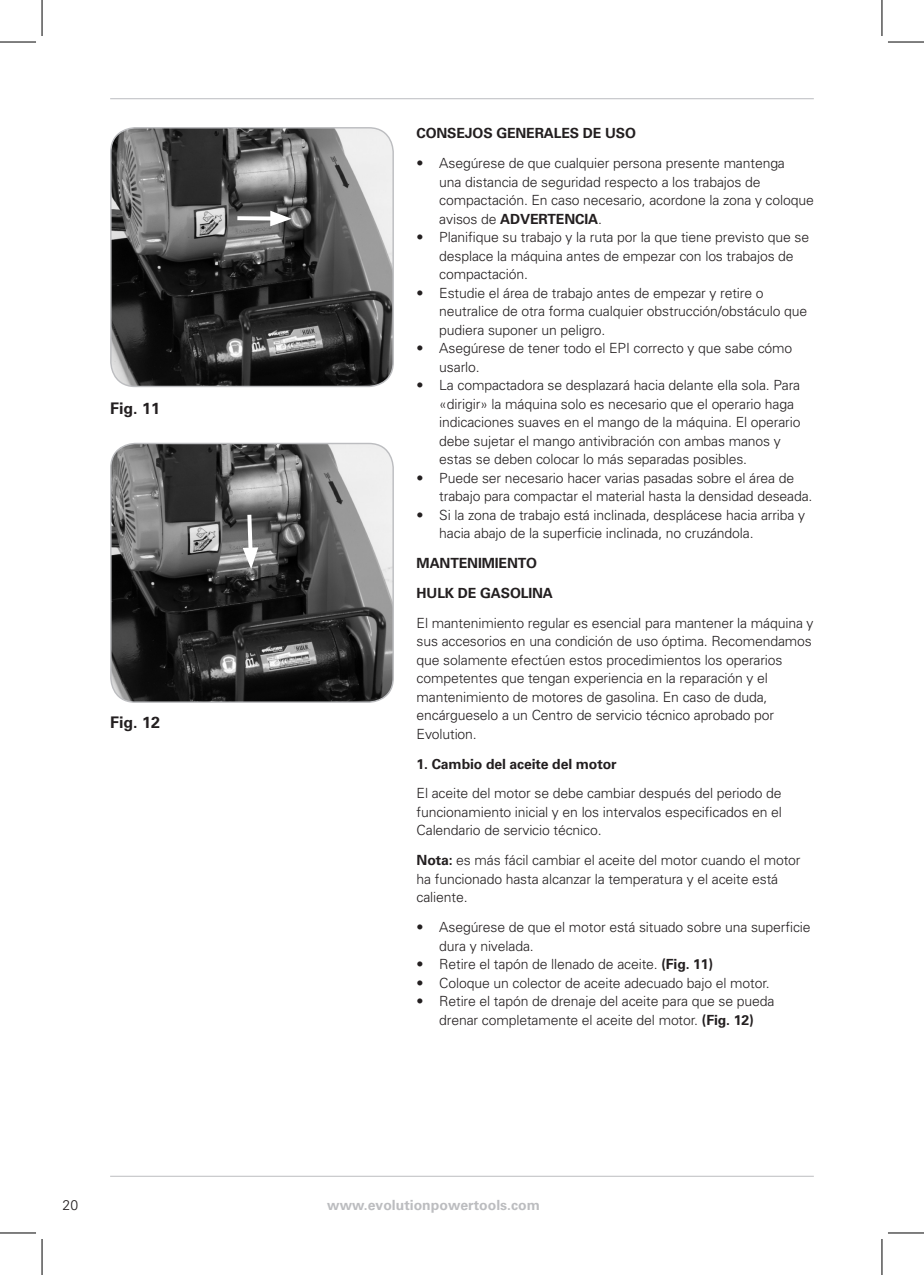
<style>
.page{position:relative;width:924px;height:1275px;background:#fff}
.page>*{position:absolute;margin:0;border:0;box-sizing:border-box;transform-origin:0 0}
.t1{font:700 16px "Univers";color:#231f20}
.List_Paragraph{font:300 14px/18.4px "Univers";letter-spacing:-.01em;color:#231f20}
.t2{font:700 14px "Univers";letter-spacing:-.01em;color:#231f20}
.t3{font:700 14px "Univers";color:#bcbdc0}
.s1{font-weight:700}
</style>
<div class="page">
<hr style="left:110px;top:98px;width:703px;height:1px;background:#bcbdc0">
<hr style="left:110px;top:1175px;width:703px;height:1px;background:#bcbdc0">
<img style="left:111px;top:128px;width:282px;height:258px">
<div style="left:110px;top:127px;width:283px;height:260px;border:1px solid #bcbdc0;border-radius:24px"></div>
<img style="left:111px;top:443px;width:282px;height:259px">
<div style="left:110px;top:443px;width:283px;height:260px;border:1px solid #bcbdc0;border-radius:24px"></div>
<div style="left:237px;top:216px;width:41px;height:5px;background:#fff"></div>
<svg style="left:270px;top:211px;width:21px;height:15px"></svg>
<svg style="left:242px;top:510px;width:16px;height:59px"></svg>
<hr style="left:0;top:42px;width:36px;height:1px;background:#000">
<hr style="left:887px;top:42px;width:36px;height:1px;background:#000">
<hr style="left:0;top:1232px;width:36px;height:1px;background:#000">
<hr style="left:887px;top:1232px;width:36px;height:1px;background:#000">
<hr style="left:42px;top:0;width:1px;height:36px;background:#000">
<hr style="left:42px;top:1239px;width:1px;height:36px;background:#000">
<hr style="left:881px;top:0;width:1px;height:36px;background:#000">
<hr style="left:881px;top:1239px;width:1px;height:36px;background:#000">
<p class="t1" style="left:110px;top:399px;width:51px">Fig. 11</p>
<p class="t1" style="left:110px;top:713px;width:51px">Fig. 12</p>
<p class="t2" style="left:416px;top:125px;width:221px">CONSEJOS GENERALES DE USO</p>
<p class="List_Paragraph" style="left:439px;top:154px;width:376px;text-indent:-23px">• Asegúrese de que cualquier persona presente mantenga<br>una distancia de seguridad respecto a los trabajos de compactación. En caso necesario, acordone la zona y coloque avisos de <span class="s1">ADVERTENCIA</span>.</p>
<p class="List_Paragraph" style="left:439px;top:228px;width:371px;text-indent:-23px">• Planifique su trabajo y la ruta por la que tiene previsto que se desplace la máquina antes de empezar con los trabajos de compactación.</p>
<p class="List_Paragraph" style="left:439px;top:283px;width:369px;text-indent:-23px">• Estudie el área de trabajo antes de empezar y retire o neutralice de otra forma cualquier obstrucción/obstáculo que pudiera suponer un peligro.</p>
<p class="List_Paragraph" style="left:439px;top:339px;width:354px;text-indent:-23px">• Asegúrese de tener todo el EPI correcto y que sabe cómo usarlo.</p>
<p class="List_Paragraph" style="left:439px;top:376px;width:362px;text-indent:-23px">• La compactadora se desplazará hacia delante ella sola. Para «dirigir» la máquina solo es necesario que el operario haga indicaciones suaves en el mango de la máquina. El operario debe sujetar el mango antivibración con ambas manos y estas se deben colocar lo más separadas posibles.</p>
<p class="List_Paragraph" style="left:439px;top:468px;width:374px;text-indent:-23px">• Puede ser necesario hacer varias pasadas sobre el área de trabajo para compactar el material hasta la densidad deseada.</p>
<p class="List_Paragraph" style="left:439px;top:505px;width:367px;text-indent:-23px">• Si la zona de trabajo está inclinada, desplácese hacia arriba y hacia abajo de la superficie inclinada, no cruzándola.</p>
<p class="t2" style="left:416px;top:555px;width:122px">MANTENIMIENTO</p>
<p class="t2" style="left:416px;top:585px;width:138px">HULK DE GASOLINA</p>
<p class="List_Paragraph" style="left:416px;top:613px;width:398px">El mantenimiento regular es esencial para mantener la máquina y sus accesorios en una condición de uso óptima. Recomendamos que solamente efectúen estos procedimientos los operarios competentes que tengan experiencia en la reparación y el mantenimiento de motores de gasolina. En caso de duda, encárgueselo a un Centro de servicio técnico aprobado por Evolution.</p>
<p class="t2" style="left:416px;top:755px;width:201px">1. Cambio del aceite del motor</p>
<p class="List_Paragraph" style="left:416px;top:784px;width:367px;text-align:justify">El aceite del motor se debe cambiar después del periodo de funcionamiento inicial y en los intervalos especificados en el Calendario de servicio técnico.</p>
<p class="List_Paragraph" style="left:416px;top:851px;width:385px"><span class="s1">Nota:</span> es más fácil cambiar el aceite del motor cuando el motor ha funcionado hasta alcanzar la temperatura y el aceite está caliente.</p>
<p class="List_Paragraph" style="left:439px;top:918px;width:372px;text-indent:-23px">• Asegúrese de que el motor está situado sobre una superficie dura y nivelada.</p>
<p class="List_Paragraph" style="left:416px;top:955px;width:298px">• Retire el tapón de llenado de aceite. <span class="s1">(Fig. 11)</span></p>
<p class="List_Paragraph" style="left:416px;top:973px;width:354px">• Coloque un colector de aceite adecuado bajo el motor.</p>
<p class="List_Paragraph" style="left:416px;top:992px;width:359px;text-align:center">• Retire el tapón de drenaje del aceite para que se pueda drenar completamente el aceite del motor. <span class="s1">(Fig. 12)</span></p>
<p class="List_Paragraph" style="left:63px;top:1196px;width:17px">20</p>
<p class="t3" style="left:327px;top:1197px;width:214px">www.evolutionpowertools.com</p>
</div>
